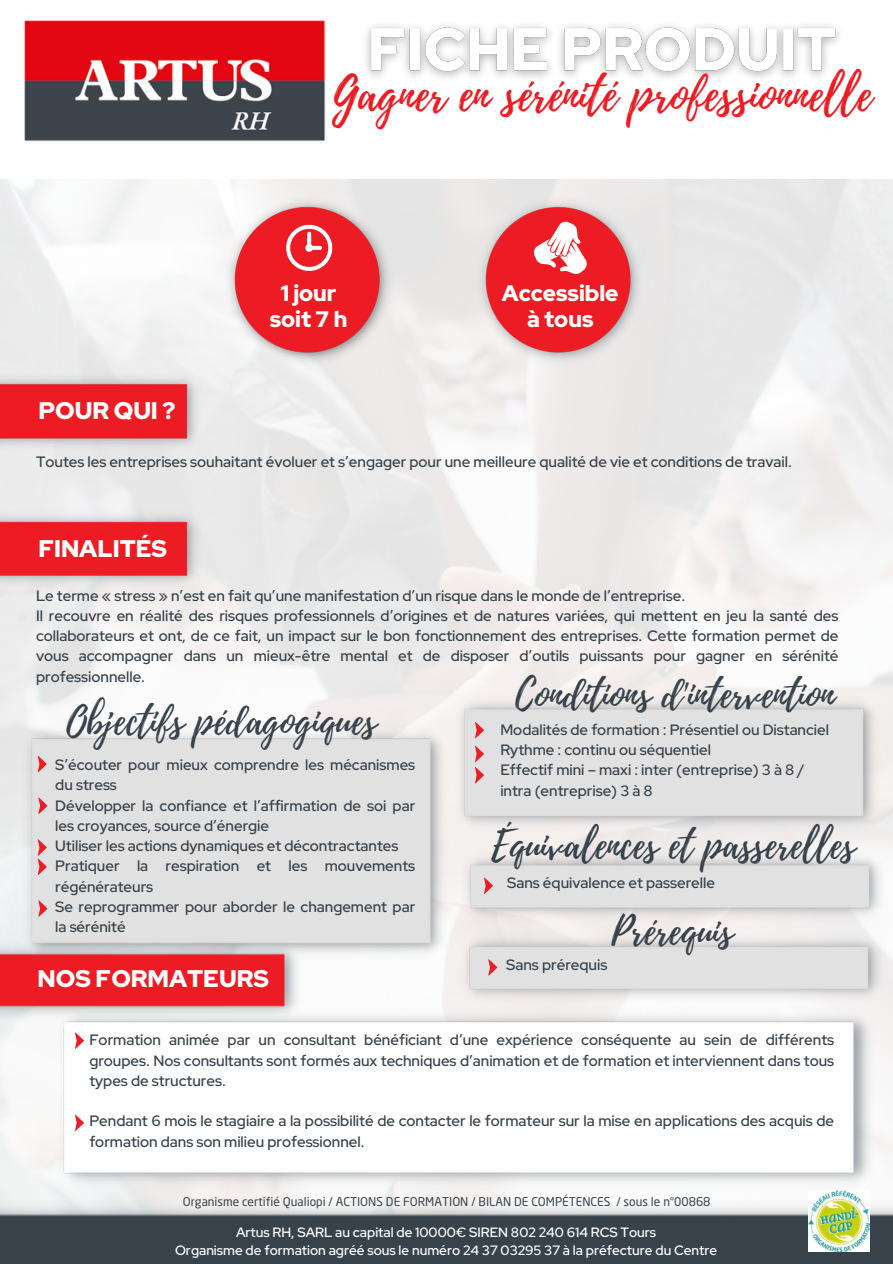
<style>
.page{position:relative;width:893px;height:1264px;background:#fff}
.page>*{position:absolute;margin:0;border:0;box-sizing:border-box;transform-origin:0 0}
.t1{font:47.1px "Playlist Script";color:#ed1c24}
.t2{font:38.85px "Playlist Script";color:#37424b}
.t3{font:900 24px "Red Hat Display";color:#fff}
.t4{font:900 22.35px/25.3px "Red Hat Display";color:#fff;text-align:center}
.t5{font:500 15px/20.2px "Red Hat Display";color:#37424b}
.t6{font:500 13.5px/18px "Red Hat Display";color:#fff;text-align:center}
.t7{font:12px "Neo Sans Pro";color:#37424b}
</style>
<div class="page">
<img style="left:24px;top:20px;width:302px;height:122px">
<img style="left:223px;top:193px;width:171px;height:176px">
<img style="left:474px;top:193px;width:171px;height:176px">
<svg style="left:286px;top:225px;width:46px;height:46px"></svg>
<svg style="left:533px;top:222px;width:54px;height:52px"></svg>
<img style="left:0;top:369px;width:202px;height:85px">
<img style="left:0;top:506px;width:202px;height:85px">
<img style="left:21px;top:723px;width:427px;height:239px">
<svg style="left:38px;top:755px;width:9px;height:17px"></svg>
<img style="left:453px;top:692px;width:427px;height:141px">
<svg style="left:475px;top:722px;width:9px;height:16px"></svg>
<svg style="left:475px;top:745px;width:9px;height:38px"></svg>
<svg style="left:488px;top:959px;width:9px;height:16px"></svg>
<svg style="left:484px;top:877px;width:9px;height:17px"></svg>
<img style="left:0;top:1198px;width:892px;height:65px">
<img style="left:808px;top:1190px;width:61px;height:61px">
<img style="left:56px;top:1006px;width:819px;height:183px">
<svg style="left:75px;top:1032px;width:9px;height:16px"></svg>
<svg style="left:75px;top:1114px;width:9px;height:17px"></svg>
<img style="left:0;top:937px;width:303px;height:86px">
<img style="left:366px;top:25px;width:473px;height:53px">
<svg style="left:38px;top:797px;width:9px;height:17px"></svg>
<svg style="left:38px;top:839px;width:9px;height:36px"></svg>
<svg style="left:38px;top:900px;width:9px;height:16px"></svg>
<p class="t1" style="left:332px;top:61px;width:541px">Gagner en sérénité professionnelle</p>
<p class="t4" style="left:270px;top:281px;width:79px">1 jour soit 7 h</p>
<p class="t4" style="left:502px;top:281px;width:118px">Accessible à tous</p>
<h6 class="t3" style="left:38px;top:395px;width:138px">POUR QUI ?</h6>
<h3 class="t5" style="left:36px;top:452px;width:757px">Toutes les entreprises souhaitant évoluer et s’engager pour une meilleure qualité de vie et conditions de travail.</h3>
<p class="t3" style="left:38px;top:532px;width:130px">FINALITÉS</p>
<p class="t5" style="left:36px;top:585px;width:803px">Le terme « stress » n’est en fait qu’une manifestation d’un risque dans le monde de l’entreprise.<br>Il recouvre en réalité des risques professionnels d’origines et de natures variées, qui mettent en jeu la santé des collaborateurs et ont, de ce fait, un impact sur le bon fonctionnement des entreprises. Cette formation permet de vous accompagner dans un mieux-être mental et de disposer d’outils puissants pour gagner en sérénité professionnelle.</p>
<p class="t5" style="left:500px;top:719px;width:330px">Modalités de formation : Présentiel ou Distanciel Rythme : continu ou séquentiel<br>Effectif mini – maxi : inter (entreprise) 3 à 8 / intra (entreprise) 3 à 8</p>
<p class="t2" style="left:515px;top:666px;width:320px">Conditions d'intervention</p>
<p class="t2" style="left:66px;top:692px;width:311px">Objectifs pédagogiques</p>
<h6 class="t5" style="left:55px;top:754px;width:361px">S’écouter pour mieux comprendre les mécanismes du stress<br>Développer la confiance et l’affirmation de soi par les croyances, source d’énergie<br>Utiliser les actions dynamiques et décontractantes Pratiquer la respiration et les mouvements régénérateurs<br>Se reprogrammer pour aborder le changement par la sérénité</h6>
<p class="t2" style="left:491px;top:816px;width:365px">Équivalences et passerelles</p>
<p class="t5" style="left:507px;top:873px;width:209px">Sans équivalence et passerelle</p>
<h6 class="t2" style="left:611px;top:903px;width:123px">Prérequis</h6>
<h3 class="t3" style="left:38px;top:962px;width:233px">NOS FORMATEURS</h3>
<h4 class="t5" style="left:506px;top:954px;width:103px">Sans prérequis</h4>
<p class="t5" style="left:89px;top:1029px;width:746px;text-align:justify">Formation animée par un consultant bénéficiant d’une expérience conséquente au sein de différents groupes. Nos consultants sont formés aux techniques d’animation et de formation et interviennent dans tous types de structures.</p>
<p class="t5" style="left:89px;top:1110px;width:746px">Pendant 6 mois le stagiaire a la possibilité de contacter le formateur sur la mise en applications des acquis de formation dans son milieu professionnel.</p>
<h3 class="t7" style="left:183px;top:1196px;width:529px">Organisme certifié Qualiopi / ACTIONS DE FORMATION / BILAN DE COMPÉTENCES / sous le n°00868</h3>
<h6 class="t6" style="left:175px;top:1222px;width:543px">Artus RH, SARL au capital de 10000€ SIREN 802 240 614 RCS Tours<br>Organisme de formation agréé sous le numéro 24 37 03295 37 à la préfecture du Centre</h6>
</div>
